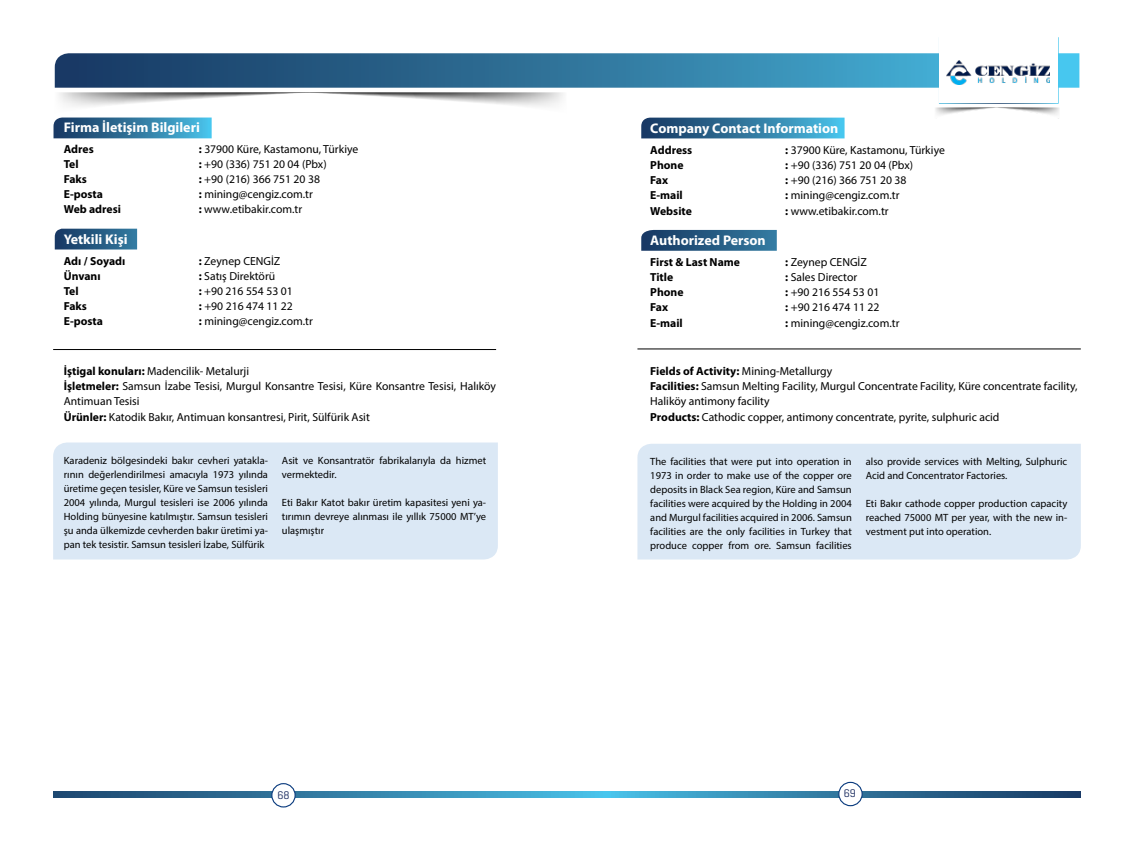
<style>
.page{position:relative;width:1134px;height:851px;background:#fff}
.page>*{position:absolute;margin:0;border:0;box-sizing:border-box;transform-origin:0 0}
.t1{font:700 14px "Myriad Pro";color:#fff}
.t2{font:11.62px/15.1px "Myriad Pro";color:#000}
.t3{font:700 11.62px "Myriad Pro";color:#000}
.t4{font:11.25px "Geogrotesque";color:#1c2d60}
.t5{font:10.5px/14px "Myriad Pro";color:#000;text-align:justify}
.s1{font-weight:700}
</style>
<div class="page">
<svg style="left:53px;top:791px;width:1028px;height:6px;background:#317da4"></svg>
<div style="left:839px;top:782px;width:23px;height:23px;background:#fff;border-radius:50%"></div>
<div style="left:838px;top:781px;width:25px;height:25px;border:1px solid #fff;border-radius:50%"></div>
<div style="left:272px;top:783px;width:23px;height:23px;background:#fff;border-radius:50%"></div>
<div style="left:271px;top:783px;width:25px;height:24px;border:1px solid #fff;border-radius:50%"></div>
<div style="left:53px;top:442px;width:445px;height:117px;background:#dbe8f5"></div>
<img style="left:59px;top:93px;width:237px;height:13px">
<img style="left:319px;top:93px;width:244px;height:13px">
<svg style="left:54px;top:117px;width:158px;height:21px;background:#367ca3"></svg>
<svg style="left:55px;top:229px;width:82px;height:20px;background:#265a82"></svg>
<hr style="left:53px;top:349px;width:443px;height:1px;background:#000">
<div style="left:637px;top:444px;width:444px;height:115px;background:#dbe8f5"></div>
<svg style="left:55px;top:53px;width:1024px;height:40px;background:#4982a4"></svg>
<img style="left:935px;top:107px;width:124px;height:12px">
<div style="left:939px;top:37px;width:120px;height:67px;background:#fff;border:1px solid #fff"></div>
<svg style="left:641px;top:118px;width:203px;height:20px;background:#3178a0"></svg>
<svg style="left:641px;top:230px;width:136px;height:21px;background:#295c84"></svg>
<hr style="left:637px;top:348px;width:444px;height:1px;background:#000">
<img style="left:947px;top:61px;width:102px;height:24px">
<h1 class="t1" style="left:64px;top:118px;width:138px">Firma İletişim Bilgileri</h1>
<p class="t3" style="left:64px;top:141px;width:31px">Adres</p>
<p class="t2" style="left:199px;top:141px;width:161px"><span class="s1">:</span> 37900 Küre, Kastamonu, Türkiye</p>
<p class="t3" style="left:64px;top:156px;width:16px">Tel</p>
<p class="t2" style="left:199px;top:156px;width:129px"><span class="s1">:</span> +90 (336) 751 20 04 (Pbx)</p>
<p class="t3" style="left:64px;top:171px;width:25px">Faks</p>
<p class="t2" style="left:199px;top:171px;width:123px"><span class="s1">:</span> +90 (216) 366 751 20 38</p>
<p class="t3" style="left:64px;top:186px;width:41px">E-posta</p>
<p class="t2" style="left:199px;top:186px;width:116px"><span class="s1">:</span> mining@cengiz.com.tr</p>
<p class="t3" style="left:64px;top:202px;width:59px">Web adresi</p>
<p class="t2" style="left:199px;top:201px;width:105px"><span class="s1">:</span> www.etibakir.com.tr</p>
<h1 class="t1" style="left:64px;top:230px;width:65px">Yetkili Kişi</h1>
<p class="t3" style="left:64px;top:253px;width:63px">Adı / Soyadı</p>
<p class="t2" style="left:199px;top:253px;width:83px"><span class="s1">:</span> Zeynep CENGİZ</p>
<p class="t3" style="left:64px;top:268px;width:38px">Ünvanı</p>
<p class="t2" style="left:199px;top:268px;width:78px"><span class="s1">:</span> Satış Direktörü</p>
<p class="t3" style="left:64px;top:283px;width:16px">Tel</p>
<p class="t2" style="left:199px;top:283px;width:95px"><span class="s1">:</span> +90 216 554 53 01</p>
<p class="t3" style="left:64px;top:298px;width:25px">Faks</p>
<p class="t2" style="left:199px;top:298px;width:96px"><span class="s1">:</span> +90 216 474 11 22</p>
<p class="t3" style="left:64px;top:314px;width:41px">E-posta</p>
<p class="t2" style="left:199px;top:313px;width:116px"><span class="s1">:</span> mining@cengiz.com.tr</p>
<p class="t2" style="left:64px;top:363px;width:434px"><span class="s1">İştigal konuları:</span> Madencilik- Metalurji<br><span class="s1">İşletmeler:</span> Samsun İzabe Tesisi, Murgul Konsantre Tesisi, Küre Konsantre Tesisi, Halıköy Antimuan Tesisi<br><span class="s1">Ürünler:</span> Katodik Bakır, Antimuan konsantresi, Pirit, Sülfürik Asit</p>
<p class="t5" style="left:64px;top:453px;width:206px">Karadeniz bölgesindeki bakır cevheri yatakla&shy;rının değerlendirilmesi amacıyla 1973 yılında üretime geçen tesisler, Küre ve Samsun tesisleri 2004 yılında, Murgul tesisleri ise 2006 yılında Holding bünyesine katılmıştır. Samsun tesisleri şu anda ülkemizde cevherden bakır üretimi ya&shy;pan tek tesistir. Samsun tesisleri İzabe, Sülfürik</p>
<p class="t5" style="left:282px;top:453px;width:206px">Asit ve Konsantratör fabrikalarıyla da hizmet vermektedir.</p>
<p class="t5" style="left:282px;top:495px;width:206px">Eti Bakır Katot bakır üretim kapasitesi yeni ya&shy;tırımın devreye alınması ile yıllık 75000 MT’ye ulaşmıştır</p>
<h1 class="t1" style="left:650px;top:119px;width:190px">Company Contact Information</h1>
<p class="t3" style="left:650px;top:142px;width:43px">Address</p>
<p class="t2" style="left:785px;top:142px;width:161px"><span class="s1">:</span> 37900 Küre, Kastamonu, Türkiye</p>
<p class="t3" style="left:650px;top:157px;width:35px">Phone</p>
<p class="t2" style="left:785px;top:157px;width:129px"><span class="s1">:</span> +90 (336) 751 20 04 (Pbx)</p>
<p class="t3" style="left:650px;top:173px;width:19px">Fax</p>
<p class="t2" style="left:785px;top:172px;width:123px"><span class="s1">:</span> +90 (216) 366 751 20 38</p>
<p class="t3" style="left:650px;top:188px;width:34px">E-mail</p>
<p class="t2" style="left:785px;top:188px;width:116px"><span class="s1">:</span> mining@cengiz.com.tr</p>
<p class="t3" style="left:650px;top:203px;width:43px">Website</p>
<p class="t2" style="left:785px;top:203px;width:105px"><span class="s1">:</span> www.etibakir.com.tr</p>
<h1 class="t1" style="left:650px;top:231px;width:117px">Authorized Person</h1>
<p class="t3" style="left:650px;top:254px;width:91px">First &amp; Last Name</p>
<p class="t2" style="left:785px;top:254px;width:83px"><span class="s1">:</span> Zeynep CENGİZ</p>
<p class="t3" style="left:650px;top:269px;width:24px">Title</p>
<p class="t2" style="left:785px;top:269px;width:73px"><span class="s1">:</span> Sales Director</p>
<p class="t3" style="left:650px;top:284px;width:35px">Phone</p>
<p class="t2" style="left:785px;top:284px;width:95px"><span class="s1">:</span> +90 216 554 53 01</p>
<p class="t3" style="left:650px;top:300px;width:19px">Fax</p>
<p class="t2" style="left:785px;top:299px;width:96px"><span class="s1">:</span> +90 216 474 11 22</p>
<p class="t3" style="left:650px;top:315px;width:34px">E-mail</p>
<p class="t2" style="left:785px;top:315px;width:116px"><span class="s1">:</span> mining@cengiz.com.tr</p>
<p class="t2" style="left:650px;top:363px;width:429px"><span class="s1">Fields of Activity:</span> Mining-Metallurgy<br><span class="s1">Facilities:</span> Samsun Melting Facility, Murgul Concentrate Facility, Küre concentrate facility, Haliköy antimony facility<br><span class="s1">Products:</span> Cathodic copper, antimony concentrate, pyrite, sulphuric acid</p>
<p class="t5" style="left:650px;top:454px;width:203px">The facilities that were put into operation in 1973 in order to make use of the copper ore deposits in Black Sea region, Küre and Samsun facilities were acquired by the Holding in 2004 and Murgul facilities acquired in 2006. Samsun facilities are the only facilities in Turkey that produce copper from ore. Samsun facilities</p>
<p class="t5" style="left:866px;top:454px;width:203px">also provide services with Melting, Sulphuric<br>Acid and Concentrator Factories.</p>
<p class="t5" style="left:866px;top:496px;width:203px">Eti Bakır cathode copper production capacity reached 75000 MT per year, with the new in&shy;vestment put into operation.</p>
<p class="t4" style="left:277px;top:787px;width:14px">68</p>
<p class="t4" style="left:844px;top:786px;width:14px">69</p>
</div>
